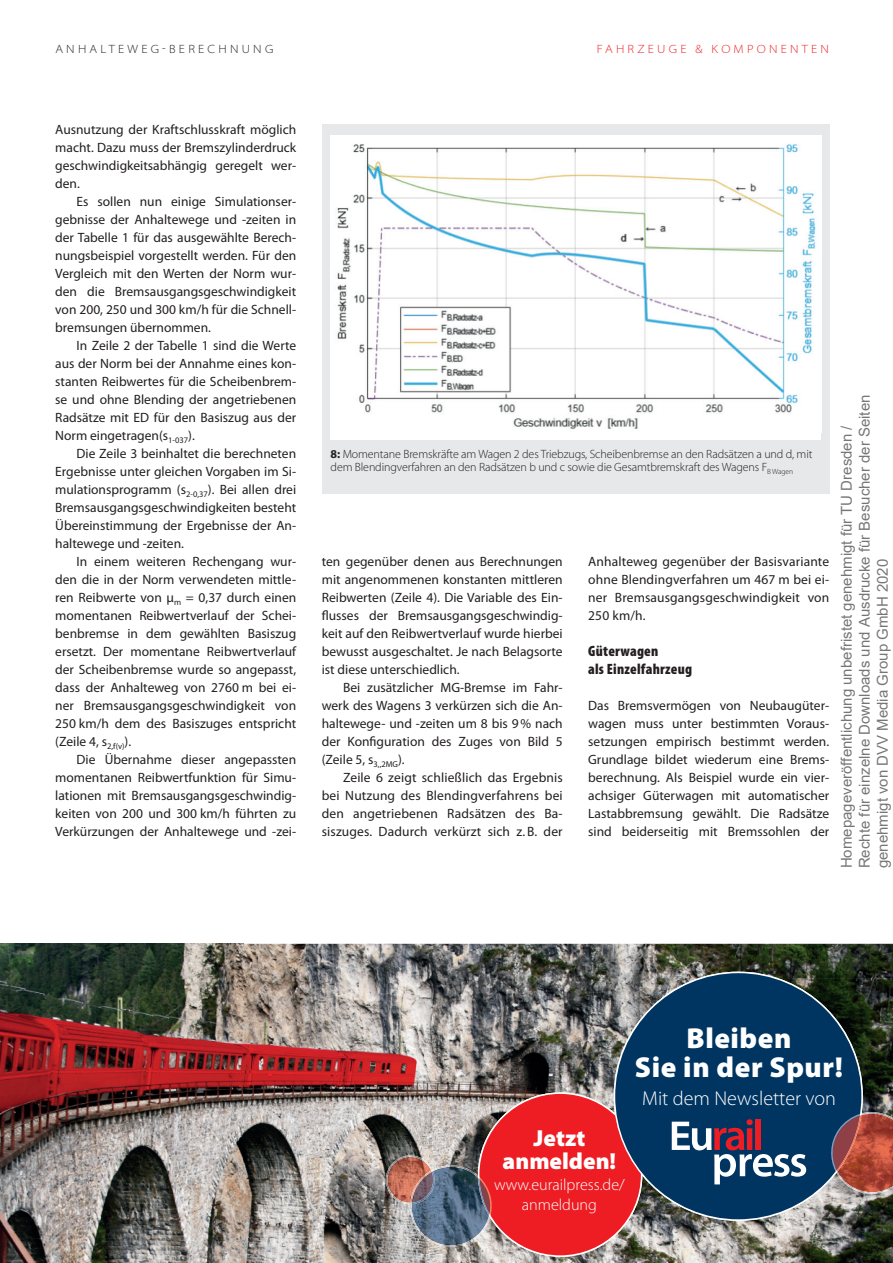
<style>
.page{position:relative;width:893px;height:1263px;background:#fff}
.page>*{position:absolute;margin:0;border:0;box-sizing:border-box;transform-origin:0 0}
.t1{font:900 28.95px/29px "Myriad Pro";letter-spacing:.02em;color:#fff;text-align:center}
.t2{font:900 23.25px/23.2px "Myriad Pro";color:#fff;text-align:center}
.t3{font:300 20.1px "Myriad Pro";color:#fff}
.t4{font:300 16.05px/19.5px "Myriad Pro";color:#fff;text-align:center}
.t5{font:15px/18px "Arial";color:rgb(0 0 0/.54)}
.t6{font:900 condensed 15px/18px "Myriad Pro";letter-spacing:.015em;color:#231f20}
.t7{font:13.5px/18px "Myriad Pro";color:#231f20;text-align:justify}
.t8{font:300 12px/13.5px "Myriad Pro";letter-spacing:-.01em;color:#231f20}
.t9{font:300 semi-expanded 12px "Myriad Pro";letter-spacing:.27em;color:#231f20}
.t10{font:300 semi-expanded 12px "Myriad Pro";letter-spacing:.27em;color:#ee1d23}
.s1{font-weight:700}
</style>
<div class="page">
<div style="left:322px;top:124px;width:507px;height:370px;background:#e6e8e9"></div>
<div style="left:331px;top:135px;width:490px;height:305px;background:#fff"></div>
<img style="left:337px;top:144px;width:479px;height:285px">
<img style="left:0;top:944px;width:498px;height:319px">
<img style="left:498px;top:944px;width:153px;height:148px">
<img style="left:651px;top:944px;width:242px;height:34px">
<img style="left:863px;top:978px;width:30px;height:49px">
<img style="left:863px;top:1027px;width:30px;height:50px">
<img style="left:856px;top:1077px;width:37px;height:186px">
<img style="left:805px;top:1221px;width:51px;height:42px">
<img style="left:601px;top:1221px;width:204px;height:42px">
<img style="left:498px;top:1257px;width:103px;height:6px">
<svg style="left:614px;top:972px;width:249px;height:249px;background:#1a4364"></svg>
<svg style="left:672px;top:1119px;width:134px;height:65px"></svg>
<img style="left:836px;top:1112px;width:57px;height:82px">
<svg style="left:829px;top:1113px;width:33px;height:60px;background:#7b4a52"></svg>
<img style="left:383px;top:1155px;width:49px;height:49px">
<img style="left:409px;top:1165px;width:69px;height:82px">
<svg style="left:478px;top:1092px;width:164px;height:165px;background:#d0393f"></svg>
<img style="left:410px;top:1170px;width:23px;height:34px">
<p class="t9" style="left:55px;top:42px;width:219px">ANHALTEWEG-BERECHNUNG</p>
<p class="t10" style="left:597px;top:42px;width:234px">FAHRZEUGE &amp; KOMPONENTEN</p>
<p class="t7" style="left:55px;top:120px;width:242px">Ausnutzung der Kraftschlusskraft möglich macht. Dazu muss der Bremszylinderdruck geschwindigkeitsabhängig geregelt wer&shy;den.</p>
<p class="t7" style="left:55px;top:192px;width:242px;text-indent:21px">Es sollen nun einige Simulationser&shy;gebnisse der Anhaltewege und -zeiten in der Tabelle 1 für das ausgewählte Berech&shy;nungsbeispiel vorgestellt werden. Für den Vergleich mit den Werten der Norm wur&shy;den die Bremsausgangsgeschwindigkeit von 200, 250 und 300 km/h für die Schnell&shy;bremsungen übernommen.</p>
<p class="t7" style="left:55px;top:336px;width:242px;text-indent:21px">In Zeile 2 der Tabelle 1 sind die Werte aus der Norm bei der Annahme eines kon&shy;stanten Reibwertes für die Scheibenbrem&shy;se und ohne Blending der angetriebenen Radsätze mit ED für den Basiszug aus der Norm eingetragen(s<sub>1-037</sub>).</p>
<p class="t7" style="left:55px;top:444px;width:242px;text-indent:21px">Die Zeile 3 beinhaltet die berechneten Ergebnisse unter gleichen Vorgaben im Si&shy;mulationsprogramm (s<sub>2-0,37</sub>). Bei allen drei Bremsausgangsgeschwindigkeiten besteht Übereinstimmung der Ergebnisse der An&shy;haltewege und -zeiten.</p>
<p class="t7" style="left:55px;top:552px;width:242px;text-indent:21px">In einem weiteren Rechengang wur&shy;den die in der Norm verwendeten mittle&shy;ren Reibwerte von µ<sub>m</sub> = 0,37 durch einen momentanen Reibwertverlauf der Schei&shy;benbremse in dem gewählten Basiszug ersetzt. Der momentane Reibwertverlauf der Scheibenbremse wurde so angepasst, dass der Anhalteweg von 2760 m bei ei&shy;ner Bremsausgangsgeschwindigkeit von 250 km/h dem des Basiszuges entspricht (Zeile 4, s<sub>2,f(v)</sub>).</p>
<p class="t7" style="left:55px;top:750px;width:242px;text-indent:21px">Die Übernahme dieser angepassten momentanen Reibwertfunktion für Simu&shy;lationen mit Bremsausgangsgeschwindig&shy;keiten von 200 und 300 km/h führten zu Verkürzungen der Anhaltewege und -zei-</p>
<p class="t8" style="left:331px;top:447px;width:483px"><span class="s1">8:</span> Momentane Bremskräfte am Wagen 2 des Triebzugs, Scheibenbremse an den Radsätzen a und d, mit dem Blendingverfahren an den Radsätzen b und c sowie die Gesamtbremskraft des Wagens F<sub>B</sub> <sub>Wagen</sub></p>
<p class="t7" style="left:322px;top:552px;width:242px">ten gegenüber denen aus Berechnungen mit angenommenen konstanten mittleren Reibwerten (Zeile 4). Die Variable des Ein&shy;flusses der Bremsausgangsgeschwindig&shy;keit auf den Reibwertverlauf wurde hierbei bewusst ausgeschaltet. Je nach Belagsorte ist diese unterschiedlich.</p>
<p class="t7" style="left:322px;top:678px;width:242px;text-indent:21px">Bei zusätzlicher MG-Bremse im Fahr&shy;werk des Wagens 3 verkürzen sich die An&shy;haltewege- und -zeiten um 8 bis 9% nach der Konfiguration des Zuges von Bild 5 (Zeile 5, s<sub>3,,2MG</sub>).</p>
<p class="t7" style="left:322px;top:768px;width:242px;text-indent:21px">Zeile 6 zeigt schließlich das Ergebnis bei Nutzung des Blendingverfahrens bei den angetriebenen Radsätzen des Ba&shy;siszuges. Dadurch verkürzt sich z. B. der</p>
<p class="t7" style="left:588px;top:552px;width:242px">Anhalteweg gegenüber der Basisvariante ohne Blendingverfahren um 467 m bei ei&shy;ner Bremsausgangsgeschwindigkeit von 250 km/h.</p>
<p class="t6" style="left:588px;top:642px;width:105px">Güterwagen<br>als Einzelfahrzeug</p>
<p class="t7" style="left:588px;top:696px;width:242px">Das Bremsvermögen von Neubaugüter&shy;wagen muss unter bestimmten Voraus&shy;setzungen empirisch bestimmt werden.<br>Grundlage bildet wiederum eine Brems&shy;berechnung. Als Beispiel wurde ein vier&shy;achsiger Güterwagen mit automatischer Lastabbremsung gewählt. Die Radsätze sind beiderseitig mit Bremssohlen der</p>
<p class="t5" style="left:837px;top:868px;width:475px;rotate:-90deg">Homepageveröffentlichung unbefristet genehmigt für TU Dresden /<br>Rechte für einzelne Downloads und Ausdrucke für Besucher der Seiten genehmigt von DVV Media Group GmbH 2020</p>
<h2 class="t2" style="left:503px;top:1126px;width:115px">Jetzt anmelden!</h2>
<p class="t4" style="left:494px;top:1175px;width:132px">www.eurailpress.de/ anmeldung</p>
<h1 class="t1" style="left:635px;top:1024px;width:210px">Bleiben<br>Sie in der Spur!</h1>
<h3 class="t3" style="left:642px;top:1087px;width:195px">Mit dem Newsletter von</h3>
</div>
